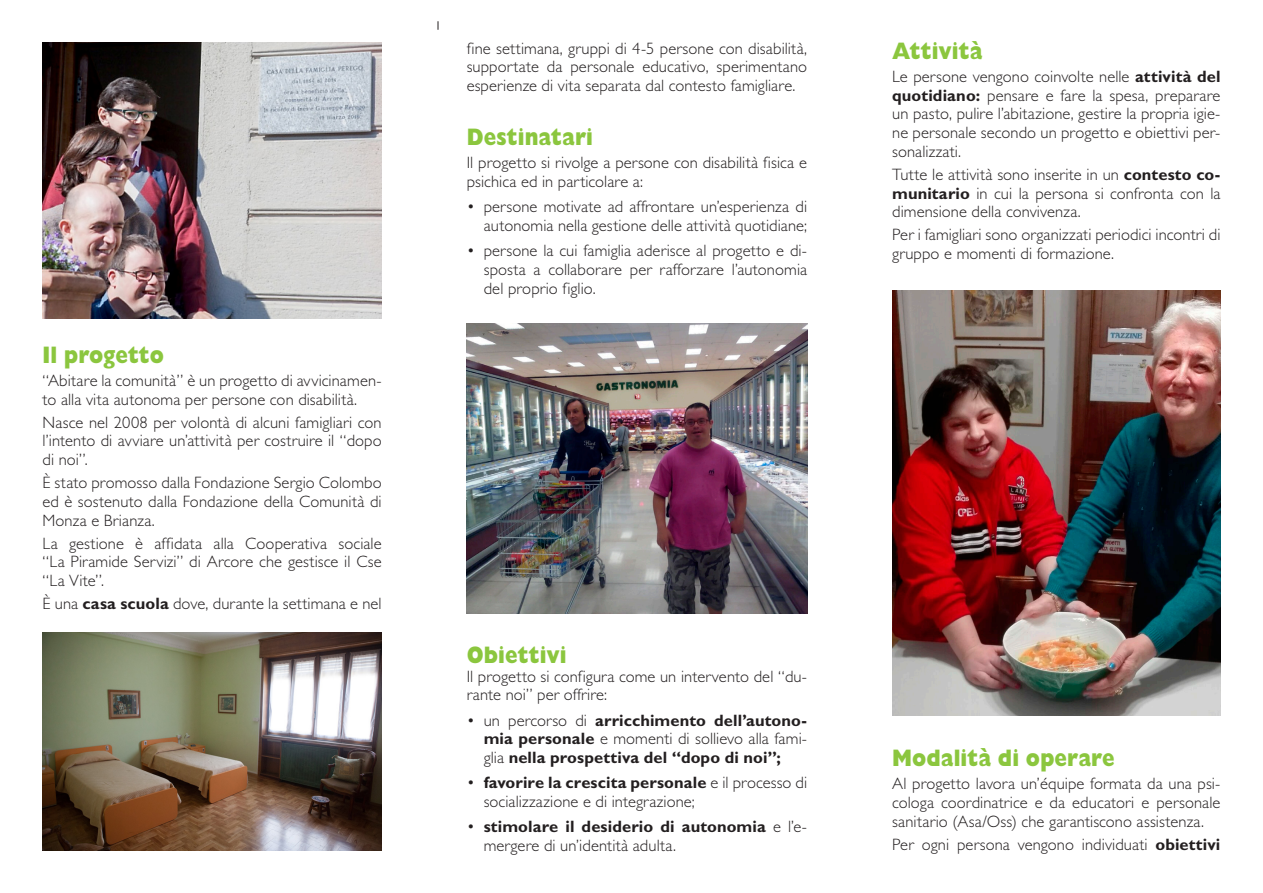
<style>
.page{position:relative;width:1263px;height:893px;background:#fff}
.page>*{position:absolute;margin:0;border:0;box-sizing:border-box;transform-origin:0 0}
.t1{font:800 24px "Gill Sans Std";letter-spacing:.005em;color:#8bc63e;scale:.85 1}
.t2{font:300 16.5px/18.8px "Gill Sans Std";letter-spacing:.005em;color:#231f20;text-align:justify}
.t3{font:700 16.5px/18.8px "Gill Sans Std";letter-spacing:.005em;color:#231f20;text-align:justify}
.s1{font-weight:700}
.s2{font-weight:300}
</style>
<div class="page">
<img style="left:43px;top:43px;width:339px;height:276px">
<img style="left:43px;top:632px;width:339px;height:218px">
<img style="left:467px;top:323px;width:340px;height:291px">
<img style="left:892px;top:290px;width:328px;height:426px">
<h1 class="t1" style="left:43px;top:341px;width:144px">Il progetto</h1>
<p class="t2" style="left:43px;top:371px;width:341px">“Abitare la comunità” è un progetto di avvicinamen&shy;to alla vita autonoma per persone con disabilità.</p>
<p class="t2" style="left:43px;top:413px;width:341px">Nasce nel 2008 per volontà di alcuni famigliari con l’intento di avviare un’attività per costruire il “dopo di noi”.</p>
<p class="t2" style="left:43px;top:473px;width:341px">È stato promosso dalla Fondazione Sergio Colombo ed è sostenuto dalla Fondazione della Comunità di Monza e Brianza.</p>
<p class="t2" style="left:43px;top:534px;width:341px">La gestione è affidata alla Cooperativa sociale “La Piramide Servizi” di Arcore che gestisce il Cse “La Vite”.</p>
<p class="t2" style="left:43px;top:594px;width:341px">È una <span class="s1">casa scuola</span> dove, durante la settimana e nel</p>
<p class="t2" style="left:467px;top:39px;width:342px">fine settimana, gruppi di 4-5 persone con disabilità, supportate da personale educativo, sperimentano esperienze di vita separata dal contesto famigliare.</p>
<h1 class="t1" style="left:467px;top:123px;width:150px">Destinatari</h1>
<p class="t2" style="left:467px;top:154px;width:342px">Il progetto si rivolge a persone con disabilità fisica e psichica ed in particolare a:</p>
<p class="t2" style="left:467px;top:197px;width:342px;text-align:right">• persone motivate ad affrontare un’esperienza di autonomia nella gestione delle attività quotidiane;</p>
<p class="t2" style="left:484px;top:241px;width:325px;text-indent:-17px">• persone la cui famiglia aderisce al progetto e di&shy;sposta a collaborare per rafforzare l’autonomia del proprio figlio.</p>
<h1 class="t1" style="left:892px;top:37px;width:108px">Attività</h1>
<p class="t2" style="left:892px;top:67px;width:330px">Le persone vengono coinvolte nelle <span class="s1">attività del quotidiano:</span> pensare e fare la spesa, preparare un pasto, pulire l’abitazione, gestire la propria igie&shy;ne personale secondo un progetto e obiettivi per&shy;sonalizzati.</p>
<p class="t2" style="left:892px;top:165px;width:330px">Tutte le attività sono inserite in un <span class="s1">contesto co&shy;munitario</span> in cui la persona si confronta con la dimensione della convivenza.</p>
<p class="t2" style="left:892px;top:226px;width:330px">Per i famigliari sono organizzati periodici incontri di gruppo e momenti di formazione.</p>
<h1 class="t1" style="left:467px;top:641px;width:119px">Obiettivi</h1>
<p class="t2" style="left:467px;top:667px;width:342px">Il progetto si configura come un intervento del “du&shy;rante noi” per offrire:</p>
<p class="t3" style="left:484px;top:710px;width:325px;text-indent:-17px"><span class="s2">• un percorso di</span> arricchimento dell’autono&shy;mia personale <span class="s2">e momenti di sollievo alla fami&shy;glia</span> nella prospettiva del “dopo di noi”;</p>
<p class="t2" style="left:484px;top:773px;width:325px;text-indent:-17px">• <span class="s1">favorire la crescita personale</span> e il processo di socializzazione e di integrazione;</p>
<p class="t2" style="left:484px;top:817px;width:325px;text-indent:-17px">• <span class="s1">stimolare il desiderio di autonomia</span> e l’e&shy;mergere di un’identità adulta.</p>
<h1 class="t1" style="left:892px;top:744px;width:263px">Modalità di operare</h1>
<p class="t2" style="left:892px;top:774px;width:330px">Al progetto lavora un’équipe formata da una psi&shy;cologa coordinatrice e da educatori e personale sanitario (Asa/Oss) che garantiscono assistenza.</p>
<p class="t2" style="left:892px;top:835px;width:330px">Per ogni persona vengono individuati <span class="s1">obiettivi</span></p>
</div>
